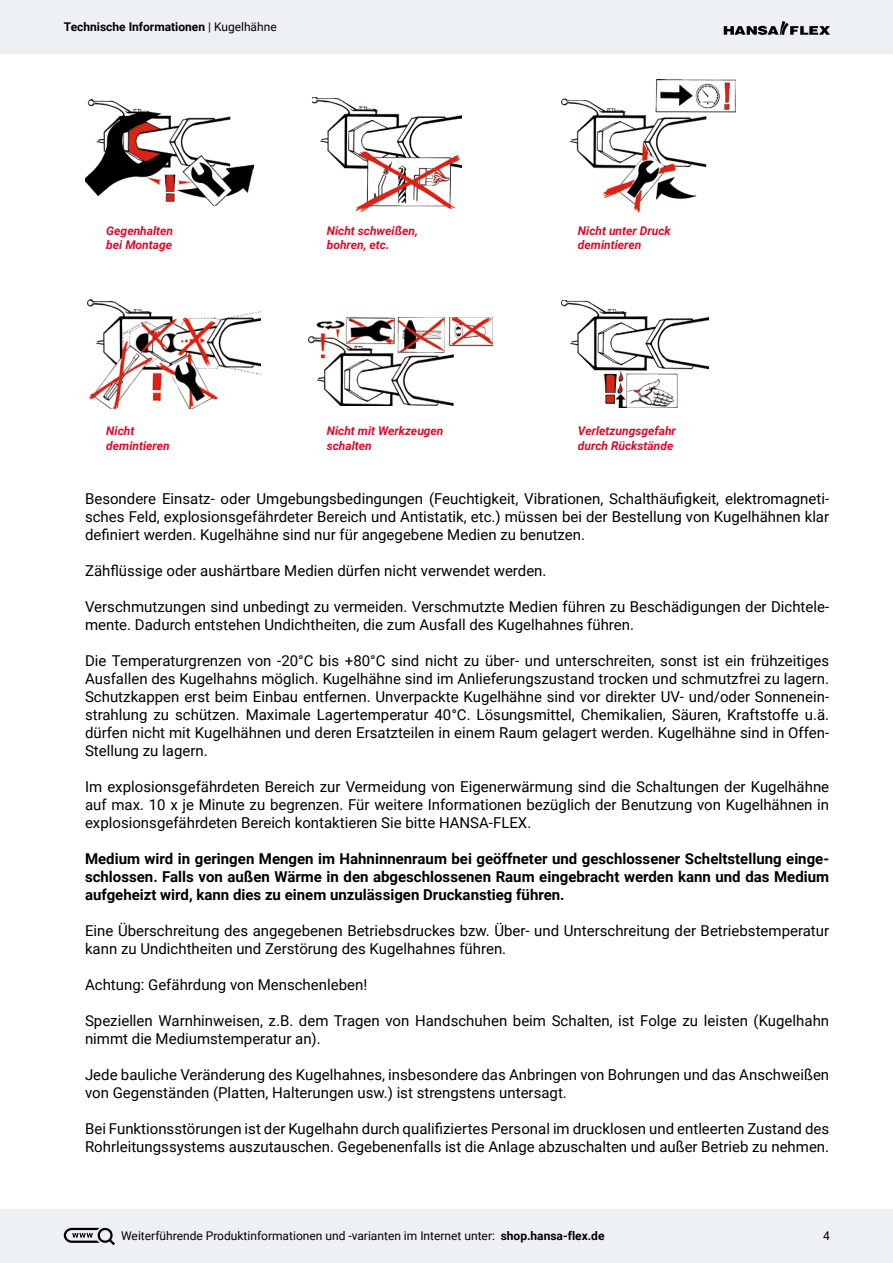
<style>
.page{position:relative;width:893px;height:1263px;background:#fff}
.page>*{position:absolute;margin:0;border:0;box-sizing:border-box;transform-origin:0 0}
.t1{font:15px/18px "Roboto";color:#000}
.t2{font:700 15px/18px "Roboto";color:#000;text-align:justify}
.t3{font:italic 700 12px/14.4px "Roboto";color:#d70b2c}
.t4{font:12px "Roboto";color:#000}
.t5{font:700 12px "Roboto";color:#000}
.s1{font-weight:400}
.s2{font-weight:700}
</style>
<div class="page">
<div style="left:0;top:0;width:893px;height:54px;background:#eef1f4"></div>
<div style="left:0;top:1209px;width:893px;height:54px;background:#eef1f4"></div>
<svg style="left:724px;top:21px;width:106px;height:14px"></svg>
<svg style="left:63px;top:1227px;width:52px;height:19px"></svg>
<img style="left:86px;top:100px;width:167px;height:106px">
<img style="left:88px;top:300px;width:172px;height:109px">
<img style="left:312px;top:97px;width:149px;height:115px">
<img style="left:309px;top:317px;width:184px;height:89px">
<img style="left:562px;top:80px;width:173px;height:132px">
<img style="left:561px;top:300px;width:147px;height:107px">
<p class="t5" style="left:64px;top:19px;width:214px">Technische Informationen <span class="s1">| Kugelhähne</span></p>
<p class="t3" style="left:106px;top:223px;width:68px">Gegenhalten bei Montage</p>
<p class="t3" style="left:106px;top:424px;width:65px">Nicht demintieren</p>
<p class="t3" style="left:327px;top:223px;width:93px">Nicht schweißen, bohren, etc.</p>
<p class="t3" style="left:327px;top:424px;width:118px">Nicht mit Werkzeugen schalten</p>
<p class="t3" style="left:578px;top:223px;width:94px">Nicht unter Druck demintieren</p>
<p class="t3" style="left:578px;top:424px;width:99px">Verletzungsgefahr durch Rückstände</p>
<p class="t1" style="left:85px;top:489px;width:746px;text-align:justify">Besondere Einsatz- oder Umgebungsbedingungen (Feuchtigkeit, Vibrationen, Schalthäufigkeit, elektromagneti&shy;sches Feld, explosionsgefährdeter Bereich und Antistatik, etc.) müssen bei der Bestellung von Kugelhähnen klar definiert werden. Kugelhähne sind nur für angegebene Medien zu benutzen.</p>
<p class="t1" style="left:85px;top:561px;width:463px">Zähflüssige oder aushärtbare Medien dürfen nicht verwendet werden.</p>
<p class="t1" style="left:85px;top:597px;width:746px">Verschmutzungen sind unbedingt zu vermeiden. Verschmutzte Medien führen zu Beschädigungen der Dichtele&shy;mente. Dadurch entstehen Undichtheiten, die zum Ausfall des Kugelhahnes führen.</p>
<p class="t1" style="left:85px;top:651px;width:746px;text-align:justify">Die Temperaturgrenzen von -20°C bis +80°C sind nicht zu über- und unterschreiten, sonst ist ein frühzeitiges Ausfallen des Kugelhahns möglich. Kugelhähne sind im Anlieferungszustand trocken und schmutzfrei zu lagern.<br>Schutzkappen erst beim Einbau entfernen. Unverpackte Kugelhähne sind vor direkter UV- und/oder Sonnenein&shy;strahlung zu schützen. Maximale Lagertemperatur 40°C. Lösungsmittel, Chemikalien, Säuren, Kraftstoffe u.ä. dürfen nicht mit Kugelhähnen und deren Ersatzteilen in einem Raum gelagert werden. Kugelhähne sind in Offen-Stellung zu lagern.</p>
<p class="t1" style="left:85px;top:777px;width:746px;text-align:justify">Im explosionsgefährdeten Bereich zur Vermeidung von Eigenerwärmung sind die Schaltungen der Kugelhähne auf max. 10 x je Minute zu begrenzen. Für weitere Informationen bezüglich der Benutzung von Kugelhähnen in explosionsgefährdeten Bereich kontaktieren Sie bitte HANSA-FLEX.</p>
<p class="t2" style="left:85px;top:849px;width:746px">Medium wird in geringen Mengen im Hahninnenraum bei geöffneter und geschlossener Scheltstellung einge&shy;schlossen. Falls von außen Wärme in den abgeschlossenen Raum eingebracht werden kann und das Medium aufgeheizt wird, kann dies zu einem unzulässigen Druckanstieg führen.</p>
<p class="t1" style="left:85px;top:921px;width:746px">Eine Überschreitung des angegebenen Betriebsdruckes bzw. Über- und Unterschreitung der Betriebstemperatur kann zu Undichtheiten und Zerstörung des Kugelhahnes führen.</p>
<p class="t1" style="left:85px;top:975px;width:284px">Achtung: Gefährdung von Menschenleben!</p>
<p class="t1" style="left:85px;top:1011px;width:746px">Speziellen Warnhinweisen, z.B. dem Tragen von Handschuhen beim Schalten, ist Folge zu leisten (Kugelhahn nimmt die Mediumstemperatur an).</p>
<p class="t1" style="left:85px;top:1065px;width:746px">Jede bauliche Veränderung des Kugelhahnes, insbesondere das Anbringen von Bohrungen und das Anschweißen von Gegenständen (Platten, Halterungen usw.) ist strengstens untersagt.</p>
<p class="t1" style="left:85px;top:1119px;width:746px">Bei Funktionsstörungen ist der Kugelhahn durch qualifiziertes Personal im drucklosen und entleerten Zustand des<br>Rohrleitungssystems auszutauschen. Gegebenenfalls ist die Anlage abzuschalten und außer Betrieb zu nehmen.</p>
<p class="t4" style="left:121px;top:1227px;width:485px">Weiterführende Produktinformationen und -varianten im Internet unter: <span class="s2">shop.hansa-flex.de</span></p>
<p class="t4" style="left:823px;top:1227px;width:8px">4</p>
</div>
